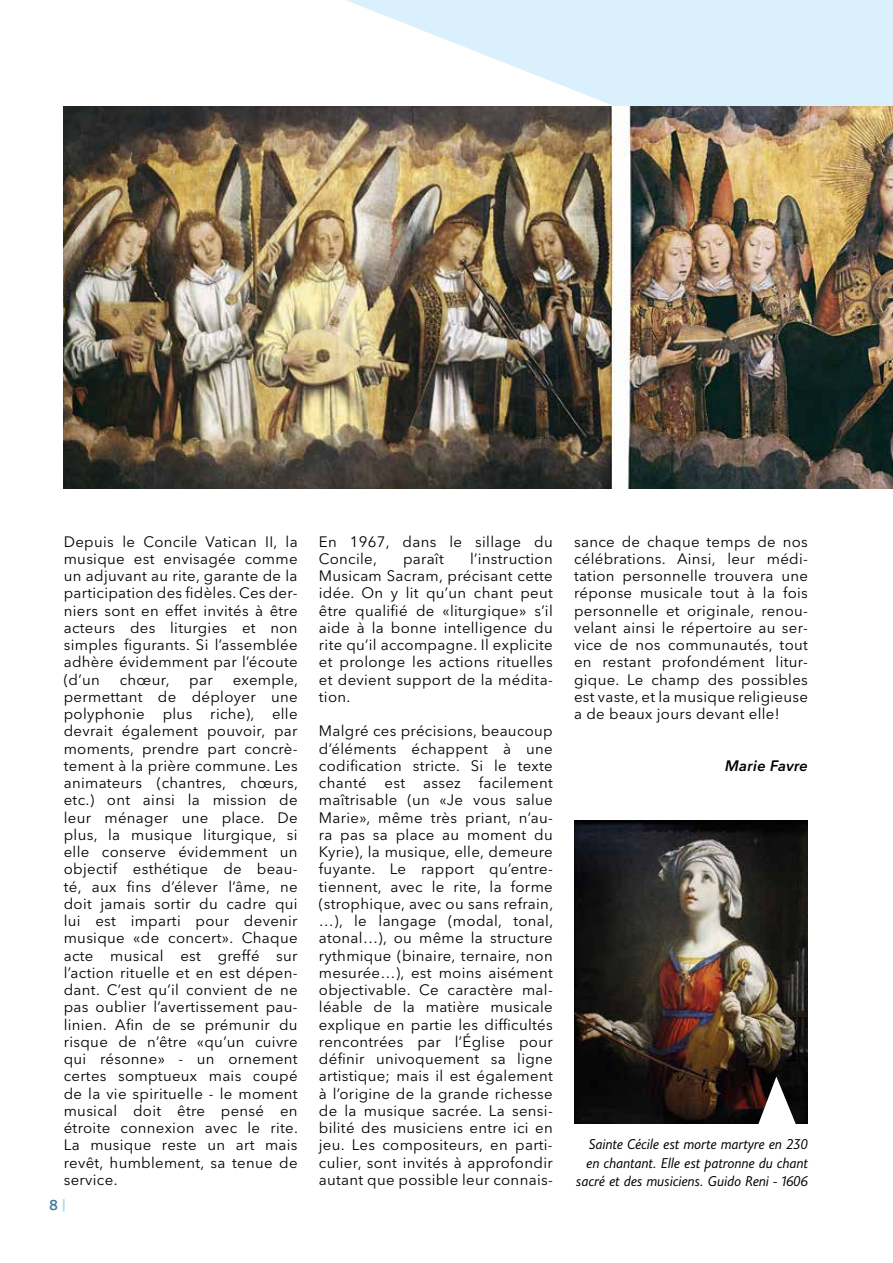
<style>
.page{position:relative;width:893px;height:1263px;background:#fff}
.page>*{position:absolute;margin:0;border:0;box-sizing:border-box;transform-origin:0 0}
.t1{font:15px/17.2px "Avenir Next";letter-spacing:.02em;color:#000;text-align:justify}
.t2{font:italic 600 15px "Avenir Next";letter-spacing:.02em;color:#000}
.t3{font:600 15px "Assemblage";color:#3e7b96}
.t4{font:italic 14.25px/18.9px "Joanna Sans Nova";letter-spacing:-.01em;color:#000;text-align:right}
.s1{color:#a1daf8}
</style>
<div class="page">
<img style="left:574px;top:820px;width:234px;height:304px">
<svg style="left:346px;top:0;width:547px;height:106px;fill:#dbf0fd"></svg>
<img style="left:64px;top:106px;width:829px;height:382px">
<svg style="left:758px;top:1076px;width:38px;height:48px"></svg>
<p class="t1" style="left:64px;top:532px;width:235px">Depuis le Concile Vatican II, la musique est envisagée comme un adjuvant au rite, garante de la participation des fidèles. Ces der&shy;niers sont en effet invités à être acteurs des liturgies et non simples figurants. Si l’assemblée adhère évidemment par l’écoute (d’un</p>
<p class="t1" style="left:64px;top:670px;width:236px;text-indent:169px">exemple, permettant de déployer une polyphonie plus riche), elle devrait également pouvoir, par moments, prendre part concrè&shy;tement à la prière commune. Les animateurs (chantres, chœurs, etc.) ont ainsi la mission de leur ménager une place. De plus, la musique liturgique, si elle conserve évidemment un objectif esthétique de beau&shy;té, aux fins d’élever l’âme, ne doit jamais sortir du cadre qui lui est imparti pour devenir musique «de concert». Chaque acte musical est greffé sur l’action rituelle et en est dépen&shy;dant. C’est qu’il convient de ne pas oublier l’avertissement pau&shy;linien. Afin de se prémunir du risque de n’être «qu’un cuivre qui résonne» - un ornement certes somptueux mais coupé de la vie spirituelle - le moment musical doit être pensé en étroite connexion avec le rite.<br>La musique reste un art mais revêt, humblement, sa tenue de service.</p>
<p class="t1" style="left:120px;top:670px;width:51px">chœur,</p>
<p class="t1" style="left:189px;top:670px;width:25px">par</p>
<p class="t3" style="left:49px;top:1197px;width:18px">8 <span class="s1">|</span></p>
<p class="t1" style="left:319px;top:532px;width:235px">En 1967, dans le sillage du<br>Concile,</p>
<p class="t1" style="left:319px;top:549px;width:235px;text-indent:151px">l’instruction Musicam Sacram, précisant cette idée. On y lit qu’un chant peut être qualifié de «liturgique» s’il aide à la bonne intelligence du rite qu’il accompagne. Il explicite et prolonge les actions rituelles et devient support de la médita&shy;tion.</p>
<p class="t1" style="left:319px;top:722px;width:236px">Malgré ces précisions, beaucoup d’éléments échappent à une codification stricte. Si le texte chanté est assez facilement maîtrisable (un «Je vous salue Marie», même très priant, n’au&shy;ra pas sa place au moment du Kyrie), la musique, elle, demeure fuyante. Le rapport qu’entre&shy;tiennent, avec le rite, la forme (strophique, avec ou sans refrain, …), le langage (modal, tonal, atonal…), ou même la structure rythmique (binaire, ternaire, non mesurée…), est moins aisément objectivable. Ce caractère mal&shy;léable de la matière musicale explique en partie les difficultés rencontrées par l’Église pour définir univoquement sa ligne artistique; mais il est également à l’origine de la grande richesse de la musique sacrée. La sensi&shy;bilité des musiciens entre ici en jeu. Les compositeurs, en parti&shy;culier, sont invités à approfondir autant que possible leur connais-</p>
<p class="t1" style="left:403px;top:549px;width:42px">paraît</p>
<p class="t1" style="left:574px;top:532px;width:235px">sance de chaque temps de nos célébrations. Ainsi, leur médi&shy;tation personnelle trouvera une réponse musicale tout à la fois personnelle et originale, renou&shy;velant ainsi le répertoire au ser&shy;vice de nos communautés, tout en restant profondément litur&shy;gique. Le champ des possibles est vaste, et la musique religieuse a de beaux jours devant elle!</p>
<p class="t2" style="left:725px;top:753px;width:84px">Marie Favre</p>
<p class="t4" style="left:576px;top:1134px;width:233px">Sainte Cécile est morte martyre en 230 en chantant. Elle est patronne du chant sacré et des musiciens. Guido Reni - 1606</p>
</div>
